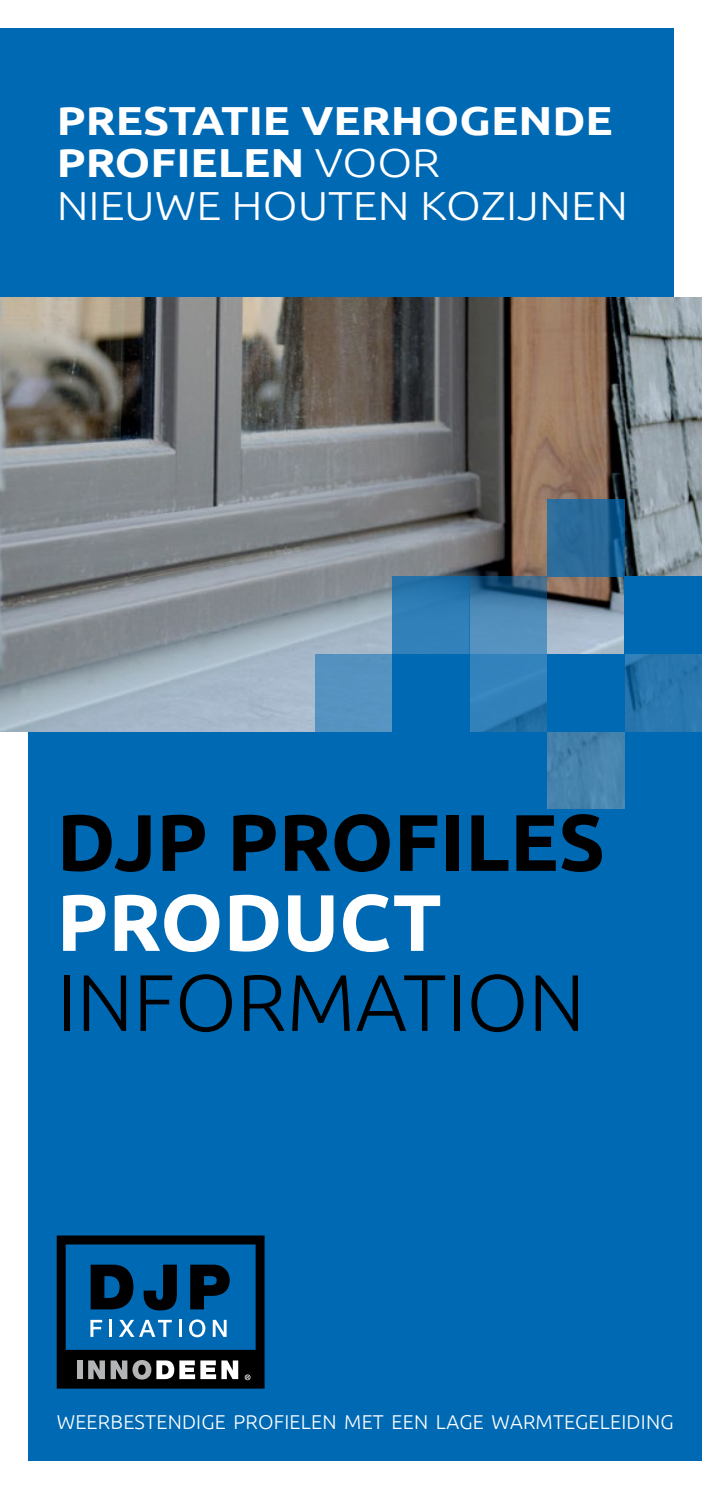
<style>
.page{position:relative;width:702px;height:1489px;background:#fff}
.page>*{position:absolute;margin:0;border:0;box-sizing:border-box;transform-origin:0 0}
.t1{font:700 80px "Ubuntu";color:#000}
.t2{font:300 80px "Ubuntu";color:#000}
.t3{font:700 80px "Ubuntu";color:#fff}
.t4{font:700 40.5px/42.5px "Ubuntu";color:#fff;scale:1.11 1}
.t5{font:300 20px "Ubuntu";letter-spacing:.01em;color:#fff}
.s1{font-weight:300}
</style>
<div class="page">
<div style="left:28px;top:731px;width:674px;height:729px;background:#0069b4"></div>
<div style="left:0;top:28px;width:673px;height:270px;background:#0069b4"></div>
<svg style="left:57px;top:1235px;width:207px;height:153px"></svg>
<img style="left:0;top:298px;width:702px;height:433px">
<svg style="left:624px;top:654px;width:78px;height:77px;background:#2674ab"></svg>
<div style="left:624px;top:576px;width:78px;height:78px;background:#0069b4"></div>
<svg style="left:469px;top:654px;width:78px;height:77px;background:#2f7eb7"></svg>
<svg style="left:469px;top:576px;width:78px;height:78px;background:#437da9"></svg>
<div style="left:547px;top:654px;width:77px;height:77px;background:#0069b4"></div>
<svg style="left:547px;top:499px;width:77px;height:77px;background:#246696"></svg>
<div style="left:392px;top:654px;width:77px;height:77px;background:#0069b4"></div>
<div style="left:392px;top:576px;width:77px;height:78px;background:linear-gradient(to bottom,#2371a8,#3786c0)"></div>
<div style="left:315px;top:654px;width:77px;height:77px;background:#5693c1"></div>
<div style="left:547px;top:731px;width:77px;height:77px;background:#4783ad"></div>
<p class="t4" style="left:57px;top:99px;width:516px">PRESTATIE VERHOGENDE<br>PROFIELEN <span class="s1">VOOR<br>NIEUWE HOUTEN KOZIJNEN</span></p>
<h1 class="t1" style="left:57px;top:793px;width:550px">DJP PROFILES</h1>
<h1 class="t3" style="left:57px;top:873px;width:386px">PRODUCT</h1>
<h1 class="t2" style="left:57px;top:954px;width:530px">INFORMATION</h1>
<p class="t5" style="left:57px;top:1409px;width:618px">WEERBESTENDIGE PROFIELEN MET EEN LAGE WARMTEGELEIDING</p>
</div>
